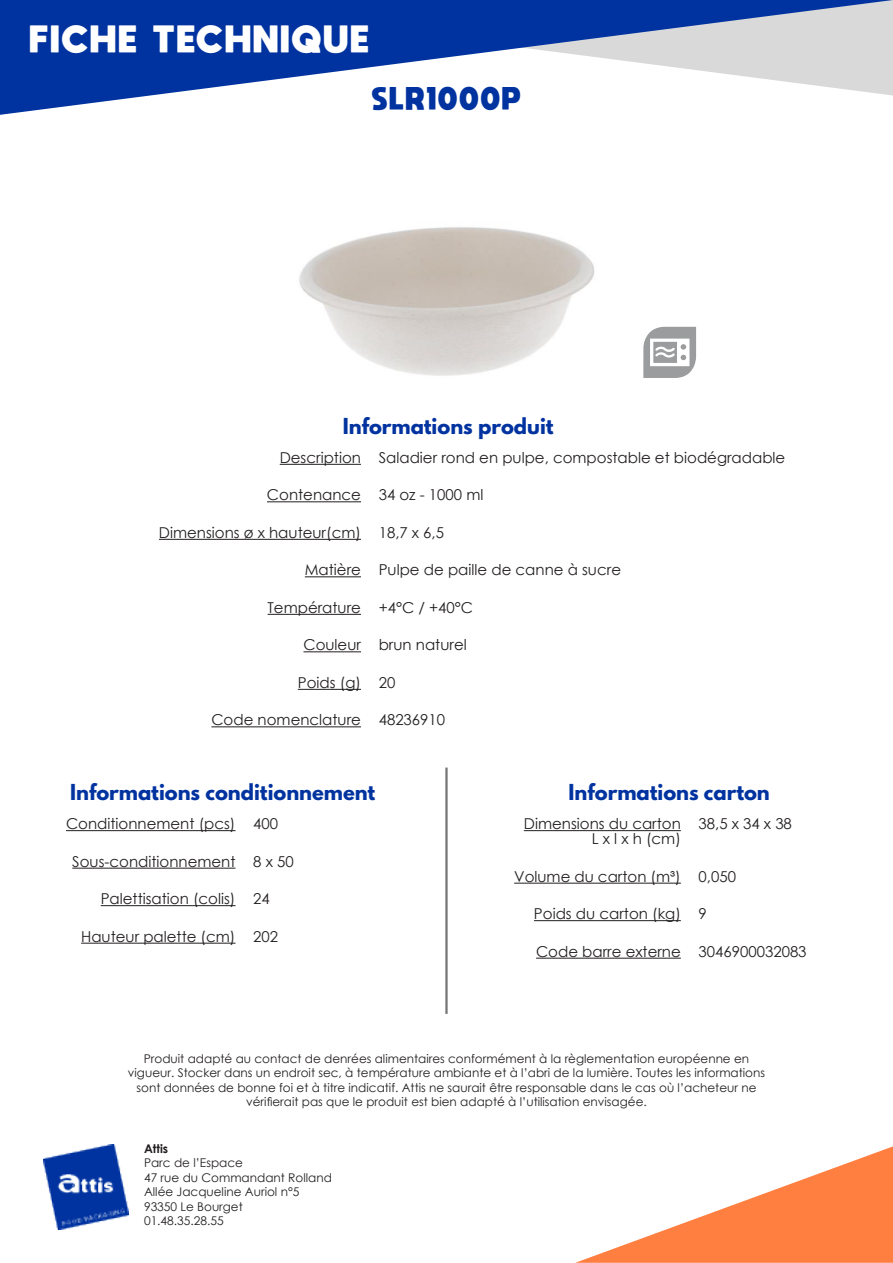
<style>
.page{position:relative;width:893px;height:1263px;background:#fff}
.page>*{position:absolute;margin:0;border:0;box-sizing:border-box;transform-origin:0 0}
.t1{font:800 27px "moon get";letter-spacing:.1em;color:#fff}
.t2{font:800 22.5px "moon get";letter-spacing:.1em;color:#0033a0}
.t3{font:700 19.5px "League Spartan";color:#0033a0}
.t4{font:15px "Century Gothic";color:#231f20}
.t5{font:12px/14.4px "Century Gothic";color:#231f20;text-align:center}
.t6{font:700 12px "Century Gothic";color:#231f20}
</style>
<div class="page">
<svg style="left:0;top:0;width:893px;height:115px"></svg>
<svg style="left:575px;top:1146px;width:318px;height:117px"></svg>
<hr style="left:280px;top:464px;width:81px;height:1px;background:#231f20">
<hr style="left:267px;top:501px;width:94px;height:1px;background:#231f20">
<hr style="left:159px;top:539px;width:202px;height:1px;background:#231f20">
<hr style="left:305px;top:576px;width:56px;height:1px;background:#231f20">
<hr style="left:268px;top:614px;width:93px;height:1px;background:#231f20">
<hr style="left:303px;top:651px;width:58px;height:1px;background:#231f20">
<hr style="left:298px;top:689px;width:63px;height:1px;background:#231f20">
<hr style="left:211px;top:726px;width:150px;height:1px;background:#231f20">
<hr style="left:524px;top:830px;width:157px;height:1px;background:#231f20">
<hr style="left:514px;top:883px;width:167px;height:1px;background:#231f20">
<hr style="left:534px;top:920px;width:147px;height:1px;background:#231f20">
<hr style="left:536px;top:958px;width:145px;height:1px;background:#231f20">
<hr style="left:66px;top:830px;width:169px;height:1px;background:#231f20">
<hr style="left:72px;top:868px;width:163px;height:1px;background:#231f20">
<hr style="left:101px;top:905px;width:134px;height:1px;background:#231f20">
<hr style="left:81px;top:943px;width:154px;height:1px;background:#231f20">
<hr style="left:445px;top:767px;width:3px;height:247px;background:#757575">
<svg style="left:643px;top:327px;width:53px;height:51px"></svg>
<img style="left:299px;top:227px;width:296px;height:149px">
<img style="left:43px;top:1144px;width:85px;height:85px">
<p class="t1" style="left:30px;top:22px;width:340px">FICHE TECHNIQUE</p>
<p class="t2" style="left:372px;top:84px;width:150px">SLR1000P</p>
<p class="t3" style="left:343px;top:410px;width:212px">Informations produit</p>
<p class="t4" style="left:280px;top:447px;width:83px">Description</p>
<p class="t4" style="left:267px;top:484px;width:96px">Contenance</p>
<p class="t4" style="left:159px;top:522px;width:204px">Dimensions ø x hauteur(cm)</p>
<p class="t4" style="left:305px;top:559px;width:58px">Matière</p>
<p class="t4" style="left:268px;top:597px;width:95px">Température</p>
<p class="t4" style="left:303px;top:634px;width:59px">Couleur</p>
<p class="t4" style="left:298px;top:672px;width:65px">Poids (g)</p>
<p class="t4" style="left:211px;top:709px;width:151px">Code nomenclature</p>
<p class="t4" style="left:379px;top:447px;width:408px">Saladier rond en pulpe, compostable et biodégradable</p>
<p class="t4" style="left:379px;top:484px;width:106px">34 oz - 1000 ml</p>
<p class="t4" style="left:379px;top:522px;width:67px">18,7 x 6,5</p>
<p class="t4" style="left:379px;top:559px;width:244px">Pulpe de paille de canne à sucre</p>
<p class="t4" style="left:379px;top:597px;width:96px">+4°C / +40°C</p>
<p class="t4" style="left:379px;top:634px;width:90px">brun naturel</p>
<p class="t4" style="left:379px;top:672px;width:18px">20</p>
<p class="t4" style="left:379px;top:709px;width:68px">48236910</p>
<p class="t3" style="left:70px;top:777px;width:307px">Informations conditionnement</p>
<p class="t4" style="left:66px;top:813px;width:171px">Conditionnement (pcs)</p>
<p class="t4" style="left:72px;top:851px;width:165px">Sous-conditionnement</p>
<p class="t4" style="left:101px;top:888px;width:136px">Palettisation (colis)</p>
<p class="t4" style="left:81px;top:926px;width:156px">Hauteur palette (cm)</p>
<p class="t4" style="left:253px;top:813px;width:26px">400</p>
<p class="t4" style="left:253px;top:851px;width:42px">8 x 50</p>
<p class="t4" style="left:253px;top:888px;width:18px">24</p>
<p class="t4" style="left:253px;top:926px;width:26px">202</p>
<p class="t3" style="left:569px;top:777px;width:203px">Informations carton</p>
<p class="t4" style="left:524px;top:813px;width:158px">Dimensions du carton</p>
<p class="t4" style="left:592px;top:828px;width:91px">L x l x h (cm)</p>
<p class="t4" style="left:514px;top:866px;width:168px">Volume du carton (m³)</p>
<p class="t4" style="left:534px;top:903px;width:148px">Poids du carton (kg)</p>
<p class="t4" style="left:536px;top:941px;width:146px">Code barre externe</p>
<p class="t4" style="left:699px;top:813px;width:95px">38,5 x 34 x 38</p>
<p class="t4" style="left:699px;top:866px;width:39px">0,050</p>
<p class="t4" style="left:699px;top:903px;width:10px">9</p>
<p class="t4" style="left:699px;top:941px;width:110px">3046900032083</p>
<p class="t5" style="left:128px;top:1051px;width:639px">Produit adapté au contact de denrées alimentaires conformément à la règlementation européenne en vigueur. Stocker dans un endroit sec, à température ambiante et à l’abri de la lumière. Toutes les informations sont données de bonne foi et à titre indicatif. Attis ne saurait être responsable dans le cas où l’acheteur ne vérifierait pas que le produit est bien adapté à l’utilisation envisagée.</p>
<p class="t6" style="left:144px;top:1139px;width:26px">Attis</p>
<p class="t5" style="left:144px;top:1155px;width:100px">Parc de l’Espace</p>
<p class="t5" style="left:144px;top:1170px;width:189px">47 rue du Commandant Rolland</p>
<p class="t5" style="left:144px;top:1184px;width:157px">Allée Jacqueline Auriol n°5</p>
<p class="t5" style="left:144px;top:1199px;width:100px">93350 Le Bourget</p>
<p class="t5" style="left:144px;top:1213px;width:81px">01.48.35.28.55</p>
</div>
